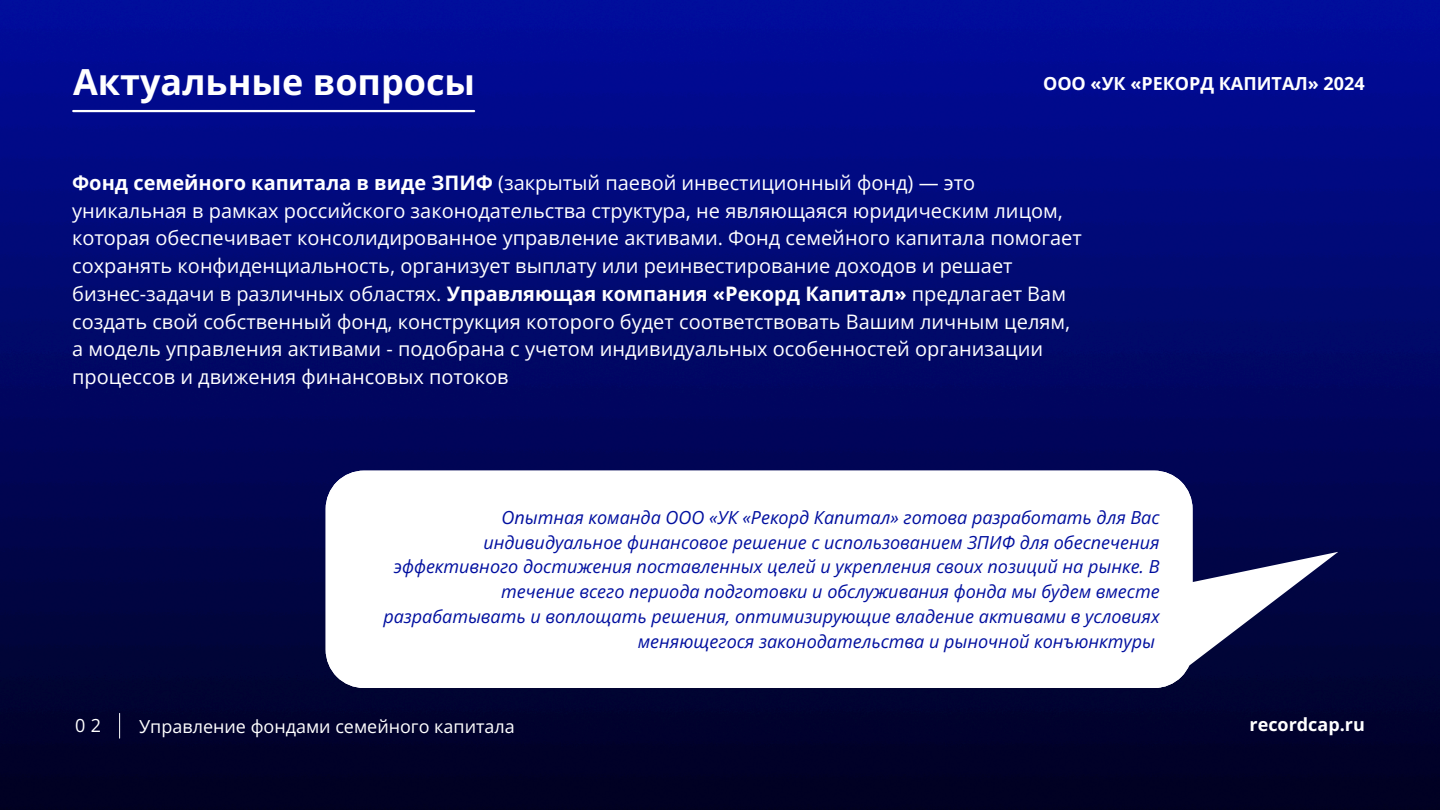
<style>
.page{position:relative;width:1440px;height:810px;background:#fff}
.page>*{position:absolute;margin:0;border:0;box-sizing:border-box;transform-origin:0 0}
.t1{font:700 36px "Open Sans";color:#fff}
.t2{font:20px/27.8px "Open Sans";color:#fff}
.t3{font:italic 18px/24.8px "Open Sans";color:#000f9f;text-align:right}
.t4{font:700 18px "Open Sans";color:#fff}
.t5{font:18px "Open Sans";color:#fff}
.s1{font-weight:700}
</style>
<div class="page">
<img style="left:0;top:0;width:1440px;height:810px">
<hr style="left:73px;top:110px;width:401px;height:2px;background:#fff">
<svg style="left:119px;top:713px;width:1px;height:25px"></svg>
<svg style="left:1193px;top:552px;width:145px;height:136px"></svg>
<svg style="left:326px;top:471px;width:867px;height:217px"></svg>
<h3 class="t1" style="left:73px;top:57px;width:404px">Актуальные вопросы</h3>
<p class="t4" style="left:1043px;top:70px;width:323px">ООО «УК «РЕКОРД КАПИТАЛ» 2024</p>
<p class="t2" style="left:72px;top:168px;width:1011px"><span class="s1">Фонд семейного капитала в виде ЗПИФ</span> (закрытый паевой инвестиционный фонд) — это уникальная в рамках российского законодательства структура, не являющаяся юридическим лицом, которая обеспечивает консолидированное управление активами. Фонд семейного капитала помогает сохранять конфиденциальность, организует выплату или реинвестирование доходов и решает бизнес-задачи в различных областях. <span class="s1">Управляющая компания «Рекорд Капитал»</span> предлагает Вам создать свой собственный фонд, конструкция которого будет соответствовать Вашим личным целям, а модель управления активами - подобрана с учетом индивидуальных особенностей организации процессов и движения финансовых потоков</p>
<h1 class="t3" style="left:383px;top:504px;width:778px">Опытная команда ООО «УК «Рекорд Капитал» готова разработать для Вас индивидуальное финансовое решение с использованием ЗПИФ для обеспечения эффективного достижения поставленных целей и укрепления своих позиций на рынке. В течение всего периода подготовки и обслуживания фонда мы будем вместе разрабатывать и воплощать решения, оптимизирующие владение активами в условиях меняющегося законодательства и рыночной конъюнктуры</h1>
<p class="t5" style="left:75px;top:713px;width:27px">0 2</p>
<h2 class="t5" style="left:139px;top:714px;width:377px">Управление фондами семейного капитала</h2>
<p class="t4" style="left:1250px;top:711px;width:117px">recordcap.ru</p>
</div>
